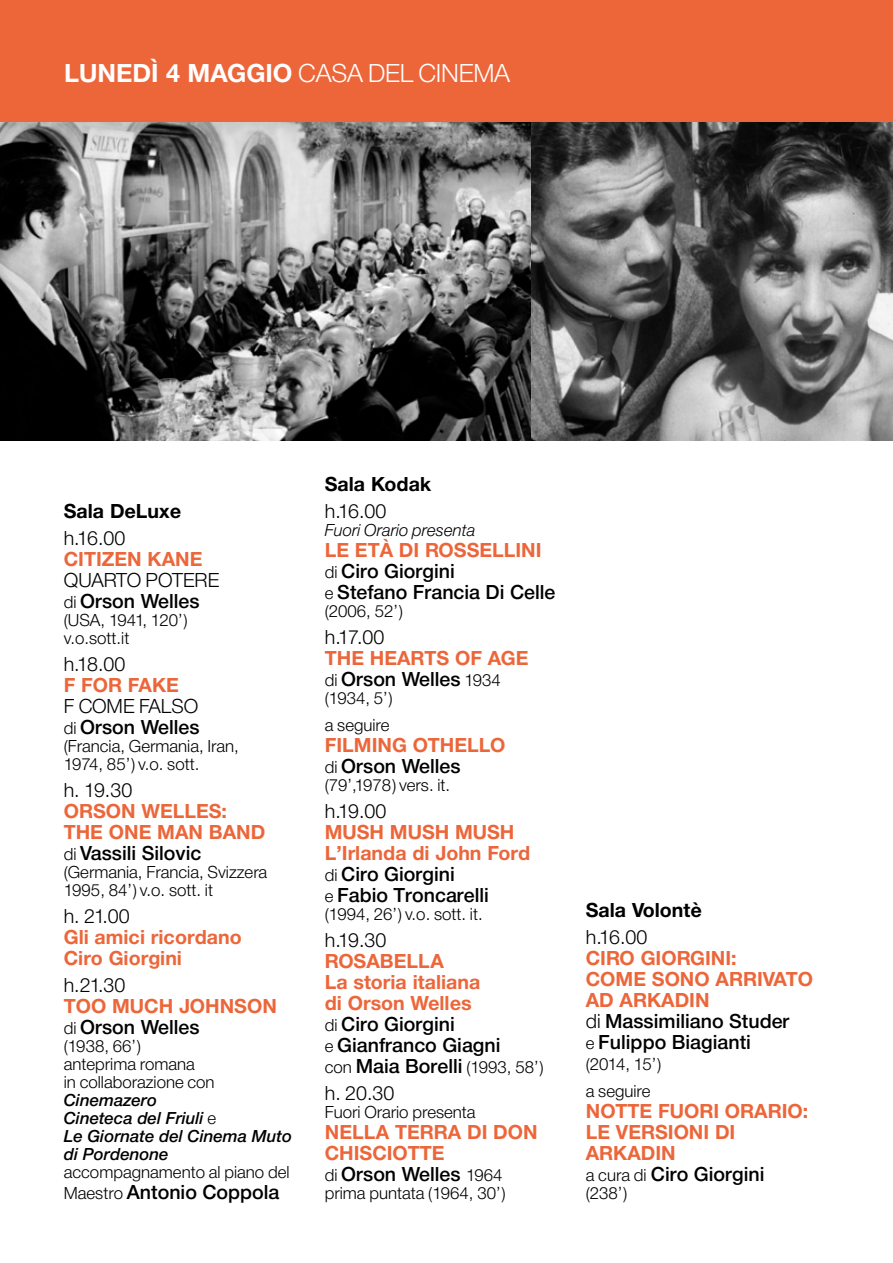
<style>
.page{position:relative;width:893px;height:1263px;background:#fff}
.page>*{position:absolute;margin:0;border:0;box-sizing:border-box;transform-origin:0 0}
.t1{font:27px "NH75";color:#fff}
.t2{font:21px/21px "NH75";color:#ec663a}
.t3{font:21px/21px "NH65";color:#000}
.t4{font:21px "NH45";color:#000}
.t5{font:21px "NH75";color:#000}
.t6{font:18px/18px "NH45";color:#000}
.t7{font:18px/18px "NH66";color:#000}
.t8{font:18px "NH46";color:#000}
.s1{font-family:"NH45"}
.s2{font-family:"NH45";font-size:18px}
.s3{font-family:"NH65";font-size:21px}
</style>
<div class="page">
<img style="left:0;top:121px;width:531px;height:319px">
<img style="left:531px;top:121px;width:362px;height:319px">
<div style="left:0;top:0;width:893px;height:121px;background:#ec663a"></div>
<h1 class="t1" style="left:64px;top:55px;width:447px">LUNEDÌ 4 MAGGIO <span class="s1">CASA DEL CINEMA</span></h1>
<p class="t5" style="left:64px;top:497px;width:119px">Sala DeLuxe</p>
<p class="t4" style="left:64px;top:524px;width:63px">h.16.00</p>
<p class="t2" style="left:64px;top:550px;width:140px">CITIZEN KANE</p>
<p class="t4" style="left:64px;top:566px;width:157px">QUARTO POTERE</p>
<p class="t3" style="left:64px;top:592px;width:137px"><span class="s2">di</span> Orson Welles</p>
<p class="t6" style="left:64px;top:613px;width:125px">(USA, 1941, 120’) v.o.sott.it</p>
<p class="t4" style="left:64px;top:650px;width:63px">h.18.00</p>
<p class="t2" style="left:64px;top:676px;width:117px">F FOR FAKE</p>
<p class="t4" style="left:64px;top:692px;width:136px">F COME FALSO</p>
<p class="t3" style="left:64px;top:718px;width:137px"><span class="s2">di</span> Orson Welles</p>
<p class="t6" style="left:64px;top:739px;width:177px">(Francia, Germania, Iran,<br>1974, 85’) v.o. sott.</p>
<p class="t4" style="left:64px;top:776px;width:70px">h. 19.30</p>
<p class="t2" style="left:64px;top:802px;width:203px">ORSON WELLES:<br>THE ONE MAN BAND</p>
<p class="t3" style="left:64px;top:844px;width:139px"><span class="s2">di</span> Vassili Silovic</p>
<p class="t6" style="left:64px;top:865px;width:205px">(Germania, Francia, Svizzera<br>1995, 84’) v.o. sott. it</p>
<p class="t4" style="left:64px;top:902px;width:67px">h. 21.00</p>
<p class="t2" style="left:64px;top:928px;width:179px">Gli amici ricordano<br>Ciro Giorgini</p>
<p class="t4" style="left:64px;top:971px;width:63px">h.21.30</p>
<p class="t2" style="left:64px;top:997px;width:215px">TOO MUCH JOHNSON</p>
<p class="t3" style="left:64px;top:1018px;width:137px"><span class="s2">di</span> Orson Welles</p>
<p class="t6" style="left:64px;top:1039px;width:152px">(1938, 66’) anteprima romana<br>in collaborazione con</p>
<p class="t7" style="left:64px;top:1093px;width:230px">Cinemazero<br>Cineteca del Friuli <span class="s1">e<br></span>Le Giornate del Cinema Muto di Pordenone</p>
<p class="t6" style="left:64px;top:1165px;width:227px">accompagnamento al piano del</p>
<p class="t3" style="left:64px;top:1183px;width:217px"><span class="s2">Maestro</span> Antonio Coppola</p>
<p class="t5" style="left:325px;top:470px;width:108px">Sala Kodak</p>
<p class="t4" style="left:325px;top:497px;width:63px">h.16.00</p>
<p class="t8" style="left:325px;top:518px;width:152px">Fuori Orario presenta</p>
<p class="t2" style="left:325px;top:541px;width:218px">LE ETÀ DI ROSSELLINI</p>
<p class="t3" style="left:325px;top:562px;width:232px"><span class="s2">di</span> Ciro Giorgini<br><span class="s2">e</span> Stefano Francia Di Celle</p>
<p class="t6" style="left:325px;top:604px;width:79px">(2006, 52’)</p>
<p class="t4" style="left:325px;top:623px;width:61px">h.17.00</p>
<p class="t2" style="left:325px;top:649px;width:205px">THE HEARTS OF AGE</p>
<p class="t3" style="left:325px;top:670px;width:178px"><span class="s2">di</span> Orson Welles <span class="s2">1934</span></p>
<p class="t6" style="left:325px;top:686px;width:69px;line-height:27px">(1934, 5’) a seguire</p>
<p class="t2" style="left:325px;top:736px;width:182px">FILMING OTHELLO</p>
<p class="t3" style="left:325px;top:757px;width:137px"><span class="s2">di</span> Orson Welles</p>
<p class="t6" style="left:325px;top:778px;width:127px">(79’,1978) vers. it.</p>
<p class="t4" style="left:325px;top:797px;width:63px">h.19.00</p>
<p class="t2" style="left:325px;top:823px;width:207px">MUSH MUSH MUSH<br>L’Irlanda di John Ford</p>
<p class="t3" style="left:325px;top:865px;width:166px"><span class="s2">di</span> Ciro Giorgini<br><span class="s2">e</span> Fabio Troncarelli</p>
<p class="t6" style="left:325px;top:907px;width:159px">(1994, 26’) v.o. sott. it.</p>
<p class="t4" style="left:325px;top:926px;width:63px">h.19.30</p>
<p class="t2" style="left:325px;top:952px;width:157px">ROSABELLA<br>La storia italiana di Orson Welles</p>
<p class="t3" style="left:325px;top:1015px;width:177px"><span class="s2">di</span> Ciro Giorgini<br><span class="s2">e</span> Gianfranco Giagni</p>
<p class="t6" style="left:325px;top:1060px;width:220px">con <span class="s3">Maia Borelli</span> (1993, 58’)</p>
<p class="t4" style="left:325px;top:1079px;width:71px">h. 20.30</p>
<p class="t6" style="left:325px;top:1105px;width:152px">Fuori Orario presenta</p>
<p class="t2" style="left:325px;top:1123px;width:214px">NELLA TERRA DI DON<br>CHISCIOTTE</p>
<p class="t3" style="left:325px;top:1165px;width:179px"><span class="s2">di</span> Orson Welles <span class="s2">1964</span></p>
<p class="t6" style="left:325px;top:1186px;width:181px">prima puntata (1964, 30’)</p>
<p class="t5" style="left:586px;top:896px;width:118px">Sala Volontè</p>
<p class="t4" style="left:586px;top:923px;width:63px">h.16.00</p>
<p class="t2" style="left:586px;top:949px;width:229px">CIRO GIORGINI:<br>COME SONO ARRIVATO<br>AD ARKADIN</p>
<p class="t3" style="left:586px;top:1012px;width:205px"><span class="s1">di</span> Massimiliano Studer <span class="s2">e</span> Fulippo Biagianti</p>
<p class="t6" style="left:586px;top:1052px;width:76px;line-height:27px">(2014, 15’) a seguire</p>
<p class="t2" style="left:586px;top:1102px;width:224px">NOTTE FUORI ORARIO:<br>LE VERSIONI DI<br>ARKADIN</p>
<p class="t3" style="left:586px;top:1165px;width:180px"><span class="s2">a cura di</span> Ciro Giorgini</p>
<p class="t6" style="left:586px;top:1186px;width:42px">(238’)</p>
</div>
